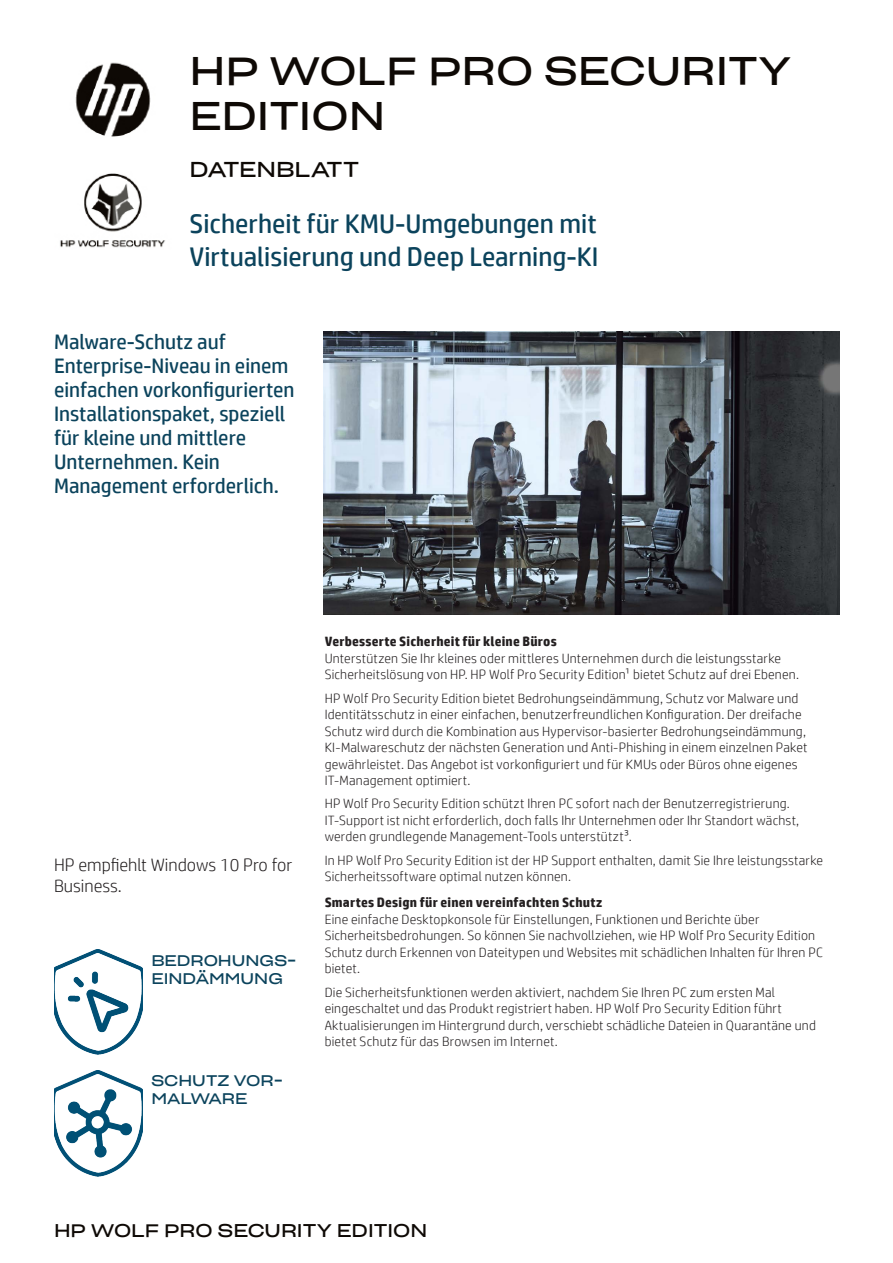
<style>
.page{position:relative;width:893px;height:1263px;background:#fff}
.page>*{position:absolute;margin:0;border:0;box-sizing:border-box;transform-origin:0 0}
.t1{font:39px/45px "Sharp Grotesk Book 25";color:#0e0905}
.t2{font:27px/32.4px "HP Simplified";color:#0b435c}
.t3{font:21px/24px "HP Simplified";color:#0b435c}
.t4{font:21px "Sharp Grotesk Book 25";color:#0e0905}
.t5{font:300 18px/21px "HP Simplified";color:#231f20}
.t6{font:18px "Sharp Grotesk Book 25";color:#0e0905}
.t7{font:15px/18px "Sharp Grotesk Book 25";color:#0b435c}
.t8{font:300 13.5px/16.5px "HP Simplified";letter-spacing:.015em;color:#231f20}
.t9{font:700 13.5px "HP Simplified";letter-spacing:.015em;color:#231f20}
</style>
<div class="page">
<img style="left:54px;top:1071px;width:88px;height:105px">
<img style="left:54px;top:949px;width:88px;height:106px">
<img style="left:323px;top:331px;width:516px;height:283px">
<img style="left:60px;top:62px;width:105px;height:186px">
<h1 class="t1" style="left:189px;top:45px;width:603px">HP WOLF PRO SECURITY<br>EDITION</h1>
<h3 class="t4" style="left:190px;top:151px;width:171px">DATENBLATT</h3>
<h2 class="t2" style="left:190px;top:207px;width:410px">Sicherheit für KMU-Umgebungen mit<br>Virtualisierung und Deep Learning-KI</h2>
<h3 class="t3" style="left:54px;top:329px;width:242px">Malware-Schutz auf<br>Enterprise-Niveau in einem einfachen vorkonfigurierten<br>Installationspaket, speziell für kleine und mittlere<br>Unternehmen. Kein<br>Management erforderlich.</h3>
<h3 class="t5" style="left:54px;top:854px;width:240px">HP empfiehlt Windows 10 Pro for<br>Business.</h3>
<p class="t7" style="left:151px;top:950px;width:147px">BEDROHUNGS-<br>EINDÄMMUNG</p>
<p class="t7" style="left:151px;top:1070px;width:133px">SCHUTZ VOR-<br>MALWARE</p>
<p class="t9" style="left:325px;top:633px;width:234px">Verbesserte Sicherheit für kleine Büros</p>
<p class="t8" style="left:325px;top:650px;width:476px">Unterstützen Sie Ihr kleines oder mittleres Unternehmen durch die leistungsstarke<br>Sicherheitslösung von HP. HP Wolf Pro Security Edition1 bietet Schutz auf drei Ebenen.</p>
<p class="t8" style="left:325px;top:689px;width:484px">HP Wolf Pro Security Edition bietet Bedrohungseindämmung, Schutz vor Malware und Identitätsschutz in einer einfachen, benutzerfreundlichen Konfiguration. Der dreifache Schutz wird durch die Kombination aus Hypervisor-basierter Bedrohungseindämmung, KI-Malwareschutz der nächsten Generation und Anti-Phishing in einem einzelnen Paket gewährleistet. Das Angebot ist vorkonfiguriert und für KMUs oder Büros ohne eigenes IT-Management optimiert.</p>
<p class="t8" style="left:325px;top:795px;width:476px">HP Wolf Pro Security Edition schützt Ihren PC sofort nach der Benutzerregistrierung.<br>IT-Support ist nicht erforderlich, doch falls Ihr Unternehmen oder Ihr Standort wächst, werden grundlegende Management-Tools unterstützt3.</p>
<p class="t8" style="left:325px;top:851px;width:500px">In HP Wolf Pro Security Edition ist der HP Support enthalten, damit Sie Ihre leistungsstarke<br>Sicherheitssoftware optimal nutzen können.</p>
<p class="t9" style="left:325px;top:894px;width:279px">Smartes Design für einen vereinfachten Schutz</p>
<p class="t8" style="left:325px;top:911px;width:500px">Eine einfache Desktopkonsole für Einstellungen, Funktionen und Berichte über Sicherheitsbedrohungen. So können Sie nachvollziehen, wie HP Wolf Pro Security Edition Schutz durch Erkennen von Dateitypen und Websites mit schädlichen Inhalten für Ihren PC bietet.</p>
<p class="t8" style="left:325px;top:983px;width:493px">Die Sicherheitsfunktionen werden aktiviert, nachdem Sie Ihren PC zum ersten Mal eingeschaltet und das Produkt registriert haben. HP Wolf Pro Security Edition führt Aktualisierungen im Hintergrund durch, verschiebt schädliche Dateien in Quarantäne und bietet Schutz für das Browsen im Internet.</p>
<h3 class="t6" style="left:54px;top:1215px;width:375px">HP WOLF PRO SECURITY EDITION</h3>
</div>
